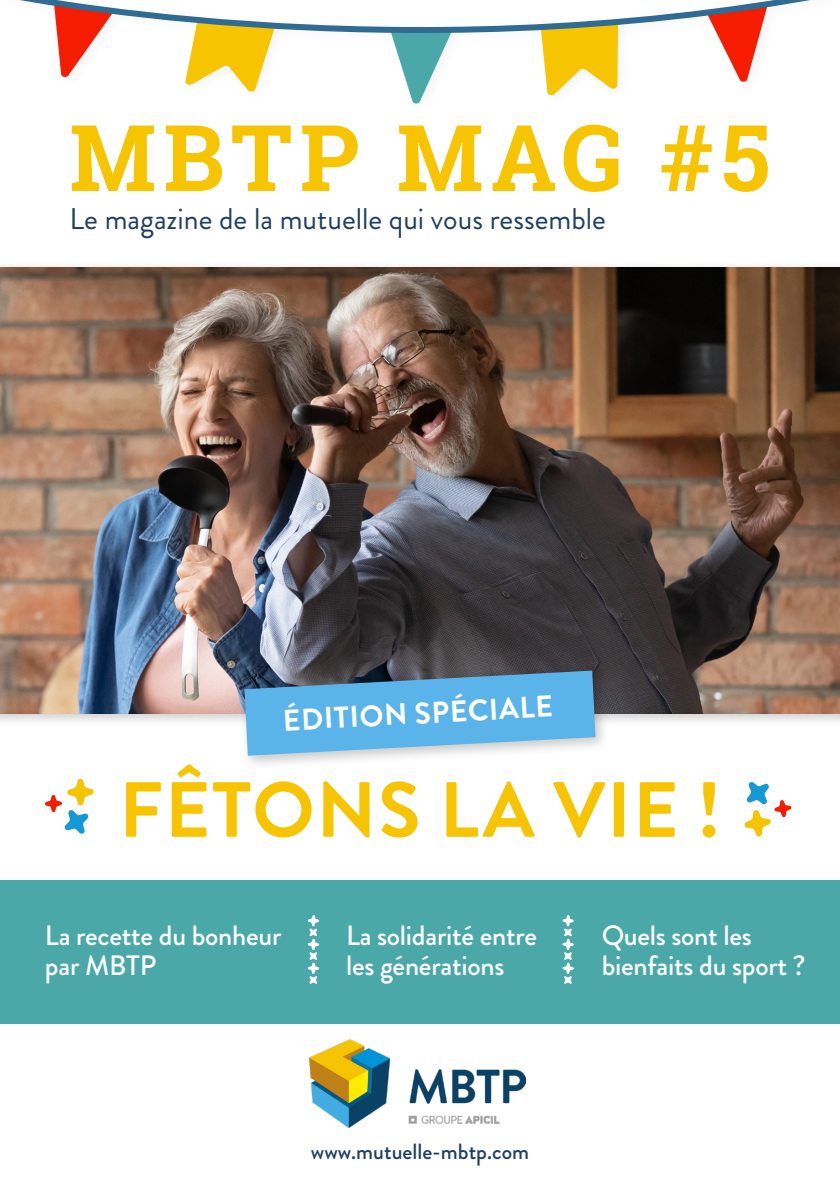
<style>
.page{position:relative;width:840px;height:1191px;background:#fff}
.page>*{position:absolute;margin:0;border:0;box-sizing:border-box;transform-origin:0 0}
.t1{font:700 92px "Roboto Slab";letter-spacing:.08em;color:#f6c400}
.t2{font:700 78px "Brandon Grotesque";letter-spacing:.02em;color:#f6c400}
.t3{font:30px "Brandon Grotesque";color:#1f3f63}
.t4{font:700 30px "Brandon Grotesque";color:#fff}
.t5{font:500 28px/30px "Brandon Grotesque";letter-spacing:-.01em;color:#fff}
.t6{font:500 22px "Brandon Grotesque";color:#1f3f63}
</style>
<div class="page">
<div style="left:0;top:880px;width:839px;height:143px;background:#4aa8a8"></div>
<svg style="left:307px;top:915px;width:12px;height:69px"></svg>
<svg style="left:562px;top:915px;width:11px;height:69px"></svg>
<svg style="left:744px;top:782px;width:47px;height:55px"></svg>
<svg style="left:45px;top:778px;width:49px;height:56px"></svg>
<div style="left:0;top:260px;width:839px;height:468px;background:#000;opacity:.21"></div>
<img style="left:0;top:267px;width:839px;height:446px">
<div style="left:237px;top:664px;width:373px;height:106px;background:#000;opacity:.22"></div>
<svg style="left:244px;top:670px;width:351px;height:85px;background:#66acd7"></svg>
<svg style="left:405px;top:77px;width:26px;height:27px"></svg>
<svg style="left:738px;top:77px;width:10px;height:5px"></svg>
<svg style="left:185px;top:77px;width:75px;height:15px"></svg>
<svg style="left:545px;top:77px;width:72px;height:19px"></svg>
<svg style="left:20px;top:0;width:791px;height:77px"></svg>
<img style="left:309px;top:1039px;width:216px;height:88px">
<h1 class="t1" style="left:69px;top:94px;width:702px">MBTP MAG #5</h1>
<p class="t3" style="left:70px;top:198px;width:537px">Le magazine de la mutuelle qui vous ressemble</p>
<p class="t4" style="left:282px;top:699px;width:271px;rotate:-3deg">ÉDITION SPÉCIALE</p>
<h2 class="t2" style="left:119px;top:755px;width:603px">FÊTONS LA VIE !</h2>
<p class="t5" style="left:45px;top:921px;width:238px">La recette du bonheur par MBTP</p>
<p class="t5" style="left:601px;top:921px;width:205px">Quels sont les bienfaits du sport ?</p>
<p class="t5" style="left:346px;top:921px;width:192px">La solidarité entre les générations</p>
<p class="t6" style="left:311px;top:1136px;width:219px">www.mutuelle-mbtp.com</p>
</div>
